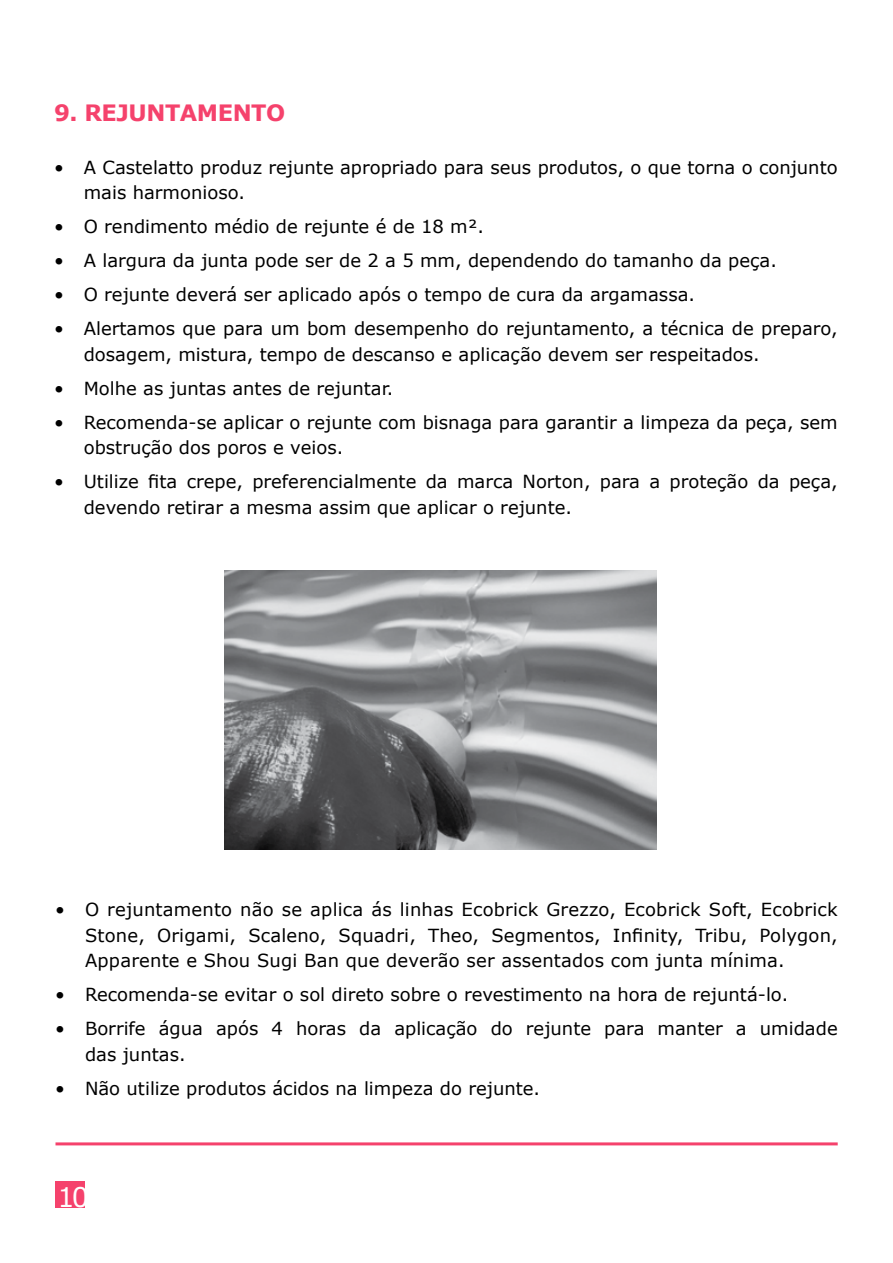
<style>
.page{position:relative;width:893px;height:1263px;background:#fff}
.page>*{position:absolute;margin:0;border:0;box-sizing:border-box;transform-origin:0 0}
.t1{font:27px "Verdana";color:#fff}
.t2{font:700 22.5px "Verdana";letter-spacing:-.02em;color:#f5426c}
.t3{font:18px/25.5px "Verdana";color:#000}
</style>
<div class="page">
<div style="left:55px;top:1181px;width:30px;height:27px;background:#f5426c"></div>
<hr style="left:56px;top:1142px;width:782px;height:3px;background:#f5426c">
<img style="left:225px;top:570px;width:432px;height:280px">
<p class="t2" style="left:54px;top:97px;width:233px">9. REJUNTAMENTO</p>
<p class="t3" style="left:84px;top:154px;width:755px;text-indent:-30px">• A Castelatto produz rejunte apropriado para seus produtos, o que torna o conjunto mais harmonioso.</p>
<p class="t3" style="left:54px;top:214px;width:432px">• O rendimento médio de rejunte é de 18 m².</p>
<p class="t3" style="left:54px;top:248px;width:724px">• A largura da junta pode ser de 2 a 5 mm, dependendo do tamanho da peça.</p>
<p class="t3" style="left:54px;top:282px;width:643px">• O rejunte deverá ser aplicado após o tempo de cura da argamassa.</p>
<p class="t3" style="left:84px;top:316px;width:755px;text-indent:-30px">• Alertamos que para um bom desempenho do rejuntamento, a técnica de preparo, dosagem, mistura, tempo de descanso e aplicação devem ser respeitados.</p>
<p class="t3" style="left:54px;top:375px;width:341px">• Molhe as juntas antes de rejuntar.</p>
<p class="t3" style="left:84px;top:409px;width:755px;text-indent:-30px">• Recomenda-se aplicar o rejunte com bisnaga para garantir a limpeza da peça, sem obstrução dos poros e veios.</p>
<p class="t3" style="left:84px;top:469px;width:755px;text-indent:-30px">• Utilize fita crepe, preferencialmente da marca Norton, para a proteção da peça, devendo retirar a mesma assim que aplicar o rejunte.</p>
<p class="t3" style="left:85px;top:897px;width:754px;text-align:justify;text-indent:-30px">• O rejuntamento não se aplica ás linhas Ecobrick Grezzo, Ecobrick Soft, Ecobrick Stone, Origami, Scaleno, Squadri, Theo, Segmentos, Infinity, Tribu, Polygon, Apparente e Shou Sugi Ban que deverão ser assentados com junta mínima.</p>
<p class="t3" style="left:55px;top:982px;width:734px">• Recomenda-se evitar o sol direto sobre o revestimento na hora de rejuntá-lo.</p>
<p class="t3" style="left:85px;top:1016px;width:754px;text-indent:-30px">• Borrife água após 4 horas da aplicação do rejunte para manter a umidade das juntas.</p>
<p class="t3" style="left:55px;top:1075px;width:486px">• Não utilize produtos ácidos na limpeza do rejunte.</p>
<h1 class="t1" style="left:57px;top:1178px;width:33px">10</h1>
</div>
